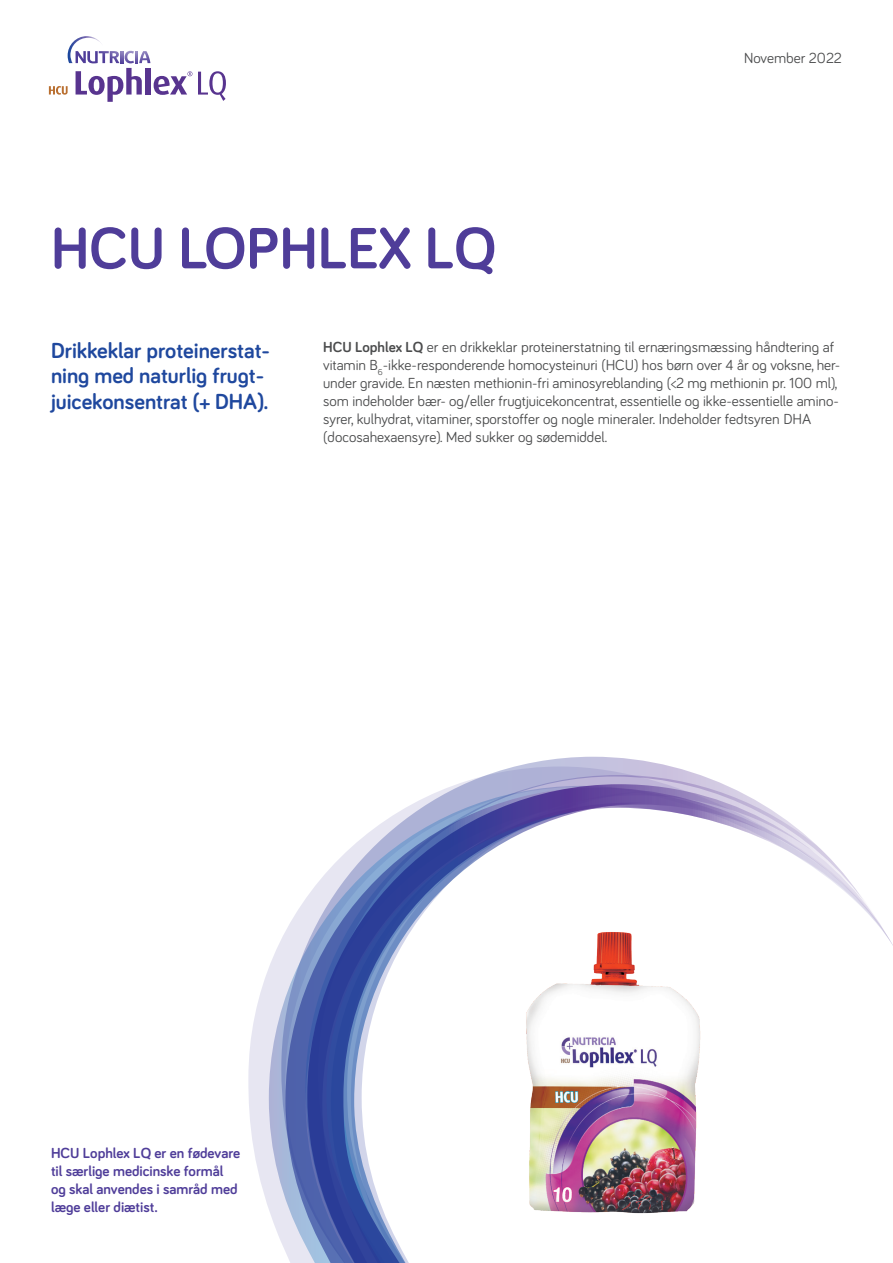
<style>
.page{position:relative;width:893px;height:1263px;background:#fff}
.page>*{position:absolute;margin:0;border:0;box-sizing:border-box;transform-origin:0 0}
.t1{font:700 60px "Bariol";color:#4f3d99}
.t2{font:700 22.5px/25.5px "Bariol";color:#1f489e}
.t3{font:15px/18px "Bariol";letter-spacing:-.005em;color:#4b4c4d}
.t4{font:700 15px/18px "Bariol";color:#4f3d99}
.s1{font-weight:700}
</style>
<div class="page">
<svg style="left:248px;top:968px;width:21px;height:241px;fill:#e7e6f2"></svg>
<svg style="left:281px;top:757px;width:442px;height:506px"></svg>
<svg style="left:307px;top:784px;width:586px;height:479px"></svg>
<svg style="left:326px;top:810px;width:253px;height:453px"></svg>
<svg style="left:49px;top:36px;width:143px;height:66px"></svg>
<svg style="left:198px;top:71px;width:28px;height:30px"></svg>
<img style="left:507px;top:908px;width:218px;height:324px">
<h1 class="t1" style="left:51px;top:207px;width:447px">HCU LOPHLEX LQ</h1>
<p class="t3" style="left:744px;top:48px;width:99px">November 2022</p>
<h2 class="t2" style="left:51px;top:337px;width:221px">Drikkeklar proteinerstat&shy;ning med naturlig frugt&shy;juicekonsentrat (+ DHA).</h2>
<p class="t3" style="left:323px;top:337px;width:519px"><span class="s1">HCU Lophlex LQ</span> er en drikkeklar proteinerstatning til ernæringsmæssing håndtering af vitamin B<sub>6</sub>-ikke-responderende homocysteinuri (HCU) hos børn over 4 år og voksne, her&shy;under gravide. En næsten methionin-fri aminosyreblanding (&lt;2 mg methionin pr. 100 ml), som indeholder bær- og/eller frugtjuicekoncentrat, essentielle og ikke-essentielle amino&shy;syrer, kulhydrat, vitaminer, sporstoffer og nogle mineraler. Indeholder fedtsyren DHA (docosahexaensyre). Med sukker og sødemiddel.</p>
<p class="t4" style="left:51px;top:1144px;width:191px">HCU Lophlex LQ er en fødevare til særlige medicinske formål og skal anvendes i samråd med læge eller diætist.</p>
</div>
